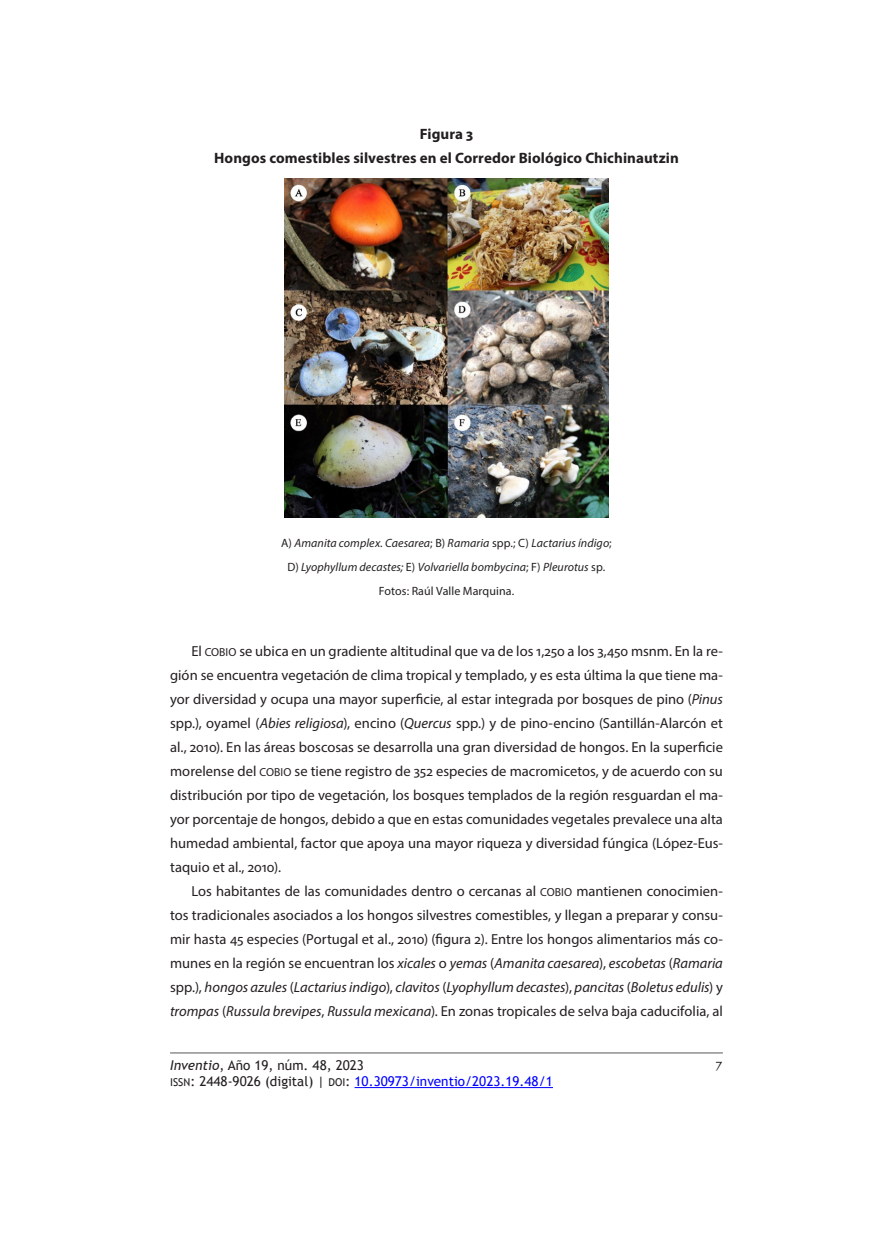
<style>
.page{position:relative;width:893px;height:1234px;background:#fff}
.page>*{position:absolute;margin:0;border:0;box-sizing:border-box;transform-origin:0 0}
.cabeza_figura{font:700 15px "Myriad Pro";letter-spacing:.005em;color:#231f20}
.txt{font:14.55px/24px "Myriad Pro";color:#231f20;text-align:justify}
.t1{font:14.25px "Baker Signet BT";color:#231f20}
.t2{font:13.5px "Trebuchet MS";color:#00f}
.t3{font:13.5px "Trebuchet MS";color:#231f20}
.fuente_figura{font:italic 12px "Myriad Pro";letter-spacing:.005em;color:#231f20}
.fuente_figura-2{font:12px "Myriad Pro";letter-spacing:.005em;color:#231f20}
.s1{font-style:normal}
.s2{font-family:"Myriad Pro Regular SC800";font-size:11.7px}
.s3{font-style:italic}
.s4{font-family:"Trebuchet MS SC800";font-size:10.8px;color:#231f20}
.s5{color:#231f20}
</style>
<div class="page">
<hr style="left:355px;top:1086px;width:198px;height:1px;background:#00f">
<hr style="left:170px;top:1052px;width:553px;height:1px;background:#57585a">
<img style="left:284px;top:179px;width:325px;height:338px">
<p class="cabeza_figura" style="left:420px;top:124px;width:55px">Figura 3</p>
<p class="cabeza_figura" style="left:214px;top:148px;width:466px">Hongos comestibles silvestres en el Corredor Biológico Chichinautzin</p>
<p class="fuente_figura" style="left:281px;top:535px;width:332px"><span class="s1">A)</span> Amanita complex. Caesarea<span class="s1">; B)</span> Ramaria <span class="s1">spp.; C)</span> Lactarius índigo<span class="s1">;</span></p>
<p class="fuente_figura" style="left:288px;top:559px;width:319px"><span class="s1">D)</span> Lyophyllum decastes; <span class="s1">E)</span> Volvariella bombycina<span class="s1">; F)</span> Pleurotus <span class="s1">sp.</span></p>
<p class="fuente_figura-2" style="left:379px;top:583px;width:137px">Fotos: Raúl Valle Marquina.</p>
<p class="txt" style="left:170px;top:638px;width:554px;text-indent:21px">El <span class="s2">COBIO</span> se ubica en un gradiente altitudinal que va de los 1,250 a los 3,450 msnm. En la re&shy;gión se encuentra vegetación de clima tropical y templado, y es esta última la que tiene ma&shy;yor diversidad y ocupa una mayor superficie, al estar integrada por bosques de pino (<span class="s3">Pinus </span>spp.), oyamel (<span class="s3">Abies religiosa</span>), encino (<span class="s3">Quercus</span> spp.) y de pino-encino (Santillán-Alarcón et al., 2010). En las áreas boscosas se desarrolla una gran diversidad de hongos. En la superficie morelense del <span class="s2">COBIO</span> se tiene registro de 352 especies de macromicetos, y de acuerdo con su distribución por tipo de vegetación, los bosques templados de la región resguardan el ma&shy;yor porcentaje de hongos, debido a que en estas comunidades vegetales prevalece una alta humedad ambiental, factor que apoya una mayor riqueza y diversidad fúngica (López-Eus&shy;taquio et al., 2010).</p>
<p class="txt" style="left:170px;top:878px;width:554px;text-indent:21px">Los habitantes de las comunidades dentro o cercanas al <span class="s2">COBIO</span> mantienen conocimien&shy;tos tradicionales asociados a los hongos silvestres comestibles, y llegan a preparar y consu&shy;mir hasta 45 especies (Portugal et al., 2010) (figura 2). Entre los hongos alimentarios más co&shy;munes en la región se encuentran los <span class="s3">xicales</span> o <span class="s3">yemas</span> (<span class="s3">Amanita caesarea</span>), <span class="s3">escobetas</span> (<span class="s3">Ramaria </span>spp.), <span class="s3">hongos azules</span> (<span class="s3">Lactarius indigo</span>), <span class="s3">clavitos</span> (<span class="s3">Lyophyllum decastes</span>), <span class="s3">pancitas</span> (<span class="s3">Boletus edulis</span>) y <span class="s3">trompas</span> (<span class="s3">Russula brevipes</span>, <span class="s3">Russula mexicana</span>). En zonas tropicales de selva baja caducifolia, al</p>
<p class="t3" style="left:170px;top:1056px;width:195px"><span class="s3">Inventio</span>, Año 19, núm. 48, 2023</p>
<p class="t1" style="left:715px;top:1057px;width:9px">7</p>
<p class="t2" style="left:170px;top:1072px;width:384px"><span class="s4">ISSN</span><span class="s5">: 2448-9026 (digital) |</span> <span class="s4">DOI</span><span class="s5">:</span> 10.30973/inventio/2023.19.48/1</p>
</div>
